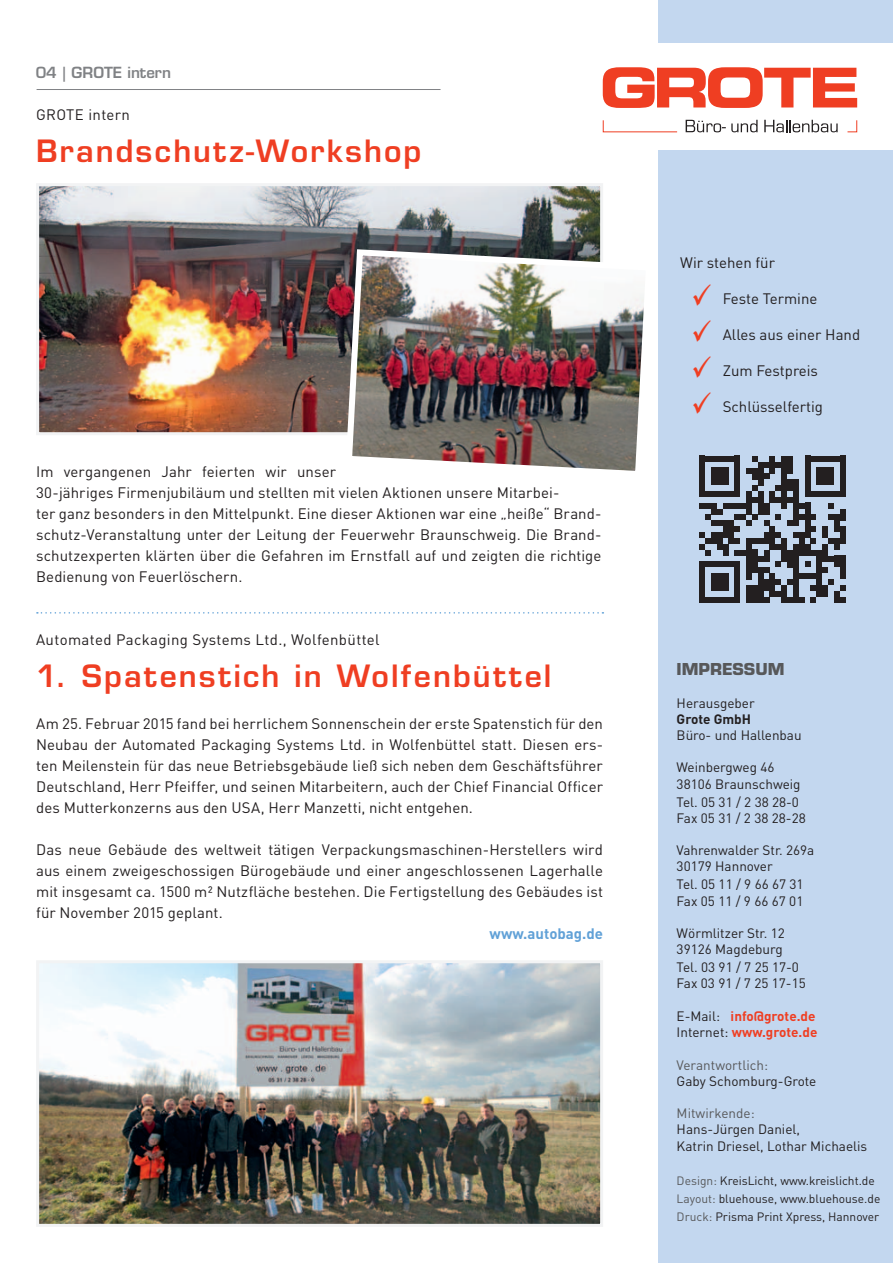
<style>
.page{position:relative;width:893px;height:1263px;background:#fff}
.page>*{position:absolute;margin:0;border:0;box-sizing:border-box;transform-origin:0 0}
.t1{font:600 30px "Eurostile";letter-spacing:.07em;color:#ef3e22}
.t2{font:18px "Eurostile T Blac";color:#57585a}
.t3{font:15px/21px "DIN";letter-spacing:.005em;color:#231f20;text-align:justify}
.t4{font:15px "DIN";letter-spacing:.025em;color:#231f20}
.t5{font:600 15px "Eurostile";color:#808285}
.t6{font:700 15px "DIN";color:#61a1d7}
.t7{font:13.5px/16.2px "DIN";color:#231f20}
.t8{font:700 13.5px/16.5px "DIN";color:#ef3e22}
.t9{font:13.5px "DIN";color:#57585a}
.t10{font:700 13.5px "DIN";color:#231f20}
.t11{font:12px/18px "DIN";color:#231f20}
.s1{color:#ef3e22}
.s2{font-weight:400;color:#231f20}
.s3{color:#57585a}
</style>
<div class="page">
<div style="left:658px;top:0;width:235px;height:1263px;background:#c3d7ef"></div>
<div style="left:590px;top:44px;width:303px;height:106px;background:#fff"></div>
<svg style="left:37px;top:612px;width:566px;height:2px"></svg>
<img style="left:40px;top:187px;width:559px;height:244px">
<div style="left:36px;top:183px;width:567px;height:252px;border:3px solid #f2f3f4"></div>
<img style="left:343px;top:246px;width:301px;height:225px">
<img style="left:40px;top:964px;width:559px;height:259px">
<div style="left:36px;top:960px;width:567px;height:267px;border:3px solid #f2f3f4"></div>
<hr style="left:37px;top:89px;width:404px;height:1px;background:#808285">
<svg style="left:603px;top:67px;width:254px;height:41px"></svg>
<svg style="left:602px;top:119px;width:255px;height:14px"></svg>
<div style="left:699px;top:456px;width:6px;height:41px;background:#231f20"></div>
<div style="left:699px;top:561px;width:6px;height:41px;background:#231f20"></div>
<div style="left:711px;top:468px;width:6px;height:17px;background:#231f20"></div>
<div style="left:711px;top:573px;width:6px;height:18px;background:#231f20"></div>
<div style="left:717px;top:468px;width:6px;height:17px;background:#231f20"></div>
<div style="left:717px;top:573px;width:6px;height:18px;background:#231f20"></div>
<div style="left:723px;top:468px;width:5px;height:17px;background:#231f20"></div>
<div style="left:723px;top:573px;width:5px;height:18px;background:#231f20"></div>
<svg style="left:705px;top:456px;width:29px;height:6px"></svg>
<svg style="left:705px;top:597px;width:29px;height:5px"></svg>
<div style="left:734px;top:456px;width:6px;height:41px;background:#231f20"></div>
<div style="left:734px;top:561px;width:6px;height:41px;background:#231f20"></div>
<svg style="left:746px;top:468px;width:6px;height:5px"></svg>
<div style="left:746px;top:538px;width:6px;height:41px;background:#231f20"></div>
<div style="left:746px;top:585px;width:6px;height:17px;background:#231f20"></div>
<svg style="left:752px;top:456px;width:6px;height:6px"></svg>
<div style="left:752px;top:468px;width:6px;height:11px;background:#231f20"></div>
<div style="left:752px;top:585px;width:6px;height:17px;background:#231f20"></div>
<div style="left:758px;top:462px;width:6px;height:23px;background:#231f20"></div>
<div style="left:758px;top:567px;width:6px;height:35px;background:#231f20"></div>
<svg style="left:764px;top:462px;width:5px;height:17px"></svg>
<svg style="left:699px;top:485px;width:70px;height:88px"></svg>
<div style="left:764px;top:579px;width:5px;height:12px;background:#231f20"></div>
<svg style="left:764px;top:597px;width:5px;height:5px"></svg>
<div style="left:769px;top:456px;width:6px;height:17px;background:#231f20"></div>
<div style="left:769px;top:491px;width:6px;height:12px;background:#231f20"></div>
<div style="left:769px;top:526px;width:6px;height:24px;background:#231f20"></div>
<div style="left:769px;top:573px;width:6px;height:24px;background:#231f20"></div>
<svg style="left:775px;top:462px;width:6px;height:6px"></svg>
<svg style="left:775px;top:485px;width:6px;height:6px"></svg>
<svg style="left:775px;top:497px;width:6px;height:6px"></svg>
<svg style="left:775px;top:514px;width:6px;height:6px"></svg>
<svg style="left:775px;top:532px;width:6px;height:6px"></svg>
<svg style="left:775px;top:544px;width:6px;height:6px"></svg>
<svg style="left:775px;top:561px;width:6px;height:6px"></svg>
<svg style="left:775px;top:579px;width:6px;height:6px"></svg>
<svg style="left:775px;top:591px;width:6px;height:6px"></svg>
<div style="left:781px;top:456px;width:6px;height:53px;background:#231f20"></div>
<div style="left:781px;top:538px;width:6px;height:23px;background:#231f20"></div>
<div style="left:781px;top:585px;width:6px;height:17px;background:#231f20"></div>
<div style="left:787px;top:456px;width:6px;height:17px;background:#231f20"></div>
<div style="left:787px;top:479px;width:6px;height:12px;background:#231f20"></div>
<svg style="left:787px;top:497px;width:6px;height:6px"></svg>
<svg style="left:787px;top:520px;width:6px;height:6px"></svg>
<div style="left:787px;top:550px;width:6px;height:17px;background:#231f20"></div>
<svg style="left:787px;top:579px;width:6px;height:6px"></svg>
<svg style="left:787px;top:597px;width:6px;height:5px"></svg>
<div style="left:793px;top:479px;width:6px;height:47px;background:#231f20"></div>
<svg style="left:793px;top:532px;width:6px;height:6px"></svg>
<div style="left:793px;top:544px;width:6px;height:58px;background:#231f20"></div>
<div style="left:799px;top:532px;width:6px;height:24px;background:#231f20"></div>
<div style="left:805px;top:456px;width:5px;height:41px;background:#231f20"></div>
<div style="left:805px;top:503px;width:5px;height:35px;background:#231f20"></div>
<div style="left:805px;top:544px;width:5px;height:12px;background:#231f20"></div>
<svg style="left:799px;top:503px;width:17px;height:17px"></svg>
<svg style="left:810px;top:526px;width:6px;height:6px"></svg>
<svg style="left:810px;top:538px;width:6px;height:6px"></svg>
<svg style="left:805px;top:550px;width:11px;height:17px"></svg>
<svg style="left:799px;top:573px;width:17px;height:6px"></svg>
<svg style="left:810px;top:585px;width:6px;height:6px"></svg>
<svg style="left:799px;top:597px;width:17px;height:5px"></svg>
<div style="left:816px;top:468px;width:6px;height:17px;background:#231f20"></div>
<div style="left:816px;top:550px;width:6px;height:47px;background:#231f20"></div>
<div style="left:822px;top:468px;width:6px;height:17px;background:#231f20"></div>
<div style="left:822px;top:526px;width:6px;height:12px;background:#231f20"></div>
<div style="left:822px;top:544px;width:6px;height:17px;background:#231f20"></div>
<svg style="left:822px;top:567px;width:6px;height:6px"></svg>
<div style="left:822px;top:585px;width:6px;height:12px;background:#231f20"></div>
<div style="left:828px;top:468px;width:6px;height:17px;background:#231f20"></div>
<svg style="left:828px;top:503px;width:6px;height:17px"></svg>
<svg style="left:828px;top:538px;width:6px;height:6px"></svg>
<svg style="left:828px;top:556px;width:6px;height:5px"></svg>
<svg style="left:828px;top:579px;width:6px;height:6px"></svg>
<svg style="left:810px;top:456px;width:30px;height:6px"></svg>
<svg style="left:810px;top:491px;width:30px;height:6px"></svg>
<div style="left:834px;top:514px;width:6px;height:18px;background:#231f20"></div>
<div style="left:834px;top:538px;width:6px;height:12px;background:#231f20"></div>
<div style="left:834px;top:556px;width:6px;height:11px;background:#231f20"></div>
<div style="left:834px;top:591px;width:6px;height:11px;background:#231f20"></div>
<div style="left:840px;top:456px;width:6px;height:41px;background:#231f20"></div>
<div style="left:840px;top:509px;width:6px;height:11px;background:#231f20"></div>
<div style="left:840px;top:526px;width:6px;height:18px;background:#231f20"></div>
<div style="left:840px;top:556px;width:6px;height:23px;background:#231f20"></div>
<svg style="left:840px;top:585px;width:6px;height:6px"></svg>
<svg style="left:840px;top:597px;width:6px;height:5px"></svg>
<p class="t5" style="left:36px;top:64px;width:137px">04 | GROTE intern</p>
<p class="t4" style="left:36px;top:105px;width:95px">GROTE intern</p>
<h1 class="t1" style="left:36px;top:132px;width:387px">Brandschutz-Workshop</h1>
<p class="t3" style="left:36px;top:461px;width:567px;text-align:left">Im vergangenen Jahr feierten wir unser<br>30-jähriges Firmenjubiläum und stellten mit vielen Aktionen unsere Mitarbei-<br>ter ganz besonders in den Mittelpunkt. Eine dieser Aktionen war eine „heiße“ Brand&shy;schutz-Veranstaltung unter der Leitung der Feuerwehr Braunschweig. Die Brand&shy;schutzexperten klärten über die Gefahren im Ernstfall auf und zeigten die richtige Bedienung von Feuerlöschern.</p>
<p class="t4" style="left:36px;top:630px;width:345px">Automated Packaging Systems Ltd., Wolfenbüttel</p>
<h1 class="t1" style="left:36px;top:657px;width:517px">1. Spatenstich in Wolfenbüttel</h1>
<p class="t3" style="left:36px;top:713px;width:568px">Am 25. Februar 2015 fand bei herrlichem Sonnenschein der erste Spatenstich für den Neubau der Automated Packaging Systems Ltd. in Wolfenbüttel statt. Diesen ers&shy;ten Meilenstein für das neue Betriebsgebäude ließ sich neben dem Geschäftsführer Deutschland, Herr Pfeiffer, und seinen Mitarbeitern, auch der Chief Financial Officer des Mutterkonzerns aus den USA, Herr Manzetti, nicht entgehen.</p>
<p class="t3" style="left:36px;top:839px;width:568px">Das neue Gebäude des weltweit tätigen Verpackungsmaschinen-Herstellers wird aus einem zweigeschossigen Bürogebäude und einer angeschlossenen Lagerhalle mit insgesamt ca. 1500 m² Nutzfläche bestehen. Die Fertigstellung des Gebäudes ist für November 2015 geplant.</p>
<p class="t6" style="left:490px;top:924px;width:115px">www.autobag.de</p>
<p class="t3" style="left:680px;top:252px;width:96px">Wir stehen für</p>
<p class="t3" style="left:691px;top:288px;width:127px"><span class="s1">✓</span> Feste Termine</p>
<p class="t3" style="left:691px;top:324px;width:170px"><span class="s1">✓</span> Alles aus einer Hand</p>
<p class="t3" style="left:691px;top:360px;width:128px"><span class="s1">✓</span> Zum Festpreis</p>
<p class="t3" style="left:691px;top:396px;width:133px"><span class="s1">✓</span> Schlüsselfertig</p>
<p class="t2" style="left:677px;top:659px;width:109px">IMPRESSUM</p>
<p class="t7" style="left:677px;top:694px;width:80px">Herausgeber</p>
<p class="t10" style="left:677px;top:710px;width:76px">Grote GmbH</p>
<p class="t7" style="left:677px;top:727px;width:126px">Büro- und Hallenbau</p>
<p class="t7" style="left:677px;top:759px;width:125px">Weinbergweg 46<br>38106 Braunschweig</p>
<p class="t7" style="left:677px;top:793px;width:131px">Tel. 05 31 / 2 38 28-0<br>Fax 05 31 / 2 38 28-28</p>
<p class="t7" style="left:677px;top:842px;width:139px">Vahrenwalder Str. 269a<br>30179 Hannover</p>
<p class="t7" style="left:677px;top:876px;width:129px">Tel. 05 11 / 9 66 67 31<br>Fax 05 11 / 9 66 67 01</p>
<p class="t7" style="left:677px;top:925px;width:110px">Wörmlitzer Str. 12<br>39126 Magdeburg</p>
<p class="t7" style="left:677px;top:959px;width:131px">Tel. 03 91 / 7 25 17-0<br>Fax 03 91 / 7 25 17-15</p>
<p class="t8" style="left:677px;top:1007px;width:142px"><span class="s2">E-Mail:</span> info@grote.de<br><span class="s2">Internet:</span> www.grote.de</p>
<p class="t9" style="left:677px;top:1056px;width:93px">Verantwortlich:</p>
<p class="t7" style="left:677px;top:1073px;width:141px">Gaby Schomburg-Grote</p>
<p class="t9" style="left:677px;top:1105px;width:80px">Mitwirkende:</p>
<p class="t7" style="left:677px;top:1121px;width:192px">Hans-Jürgen Daniel,<br>Katrin Driesel, Lothar Michaelis</p>
<p class="t11" style="left:677px;top:1171px;width:205px"><span class="s3">Design:</span> KreisLicht, www.kreislicht.de<br><span class="s3">Layout:</span> bluehouse, www.bluehouse.de<br><span class="s3">Druck:</span> Prisma Print Xpress, Hannover</p>
</div>
